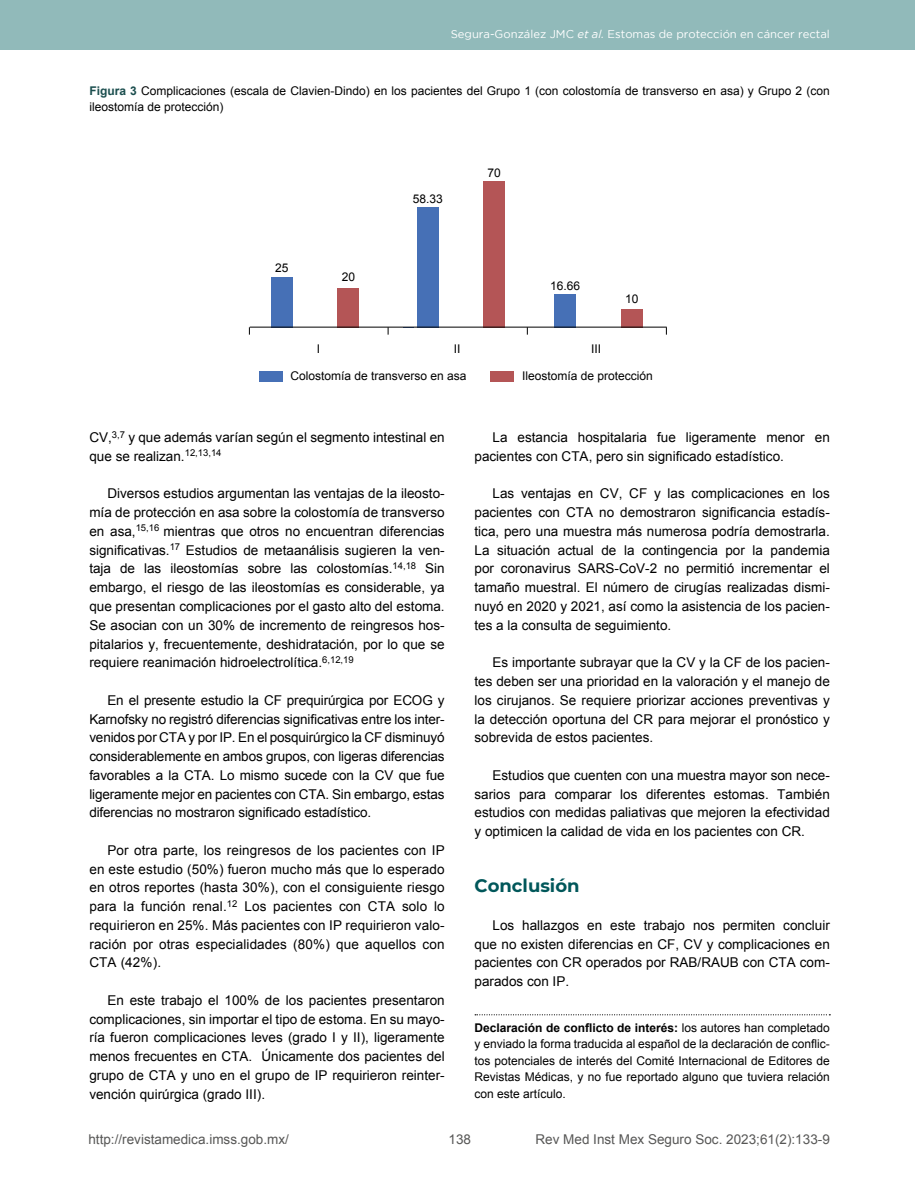
<style>
.page{position:relative;width:915px;height:1191px;background:#fff}
.page>*{position:absolute;margin:0;border:0;box-sizing:border-box;transform-origin:0 0}
.t1{font:700 18px "Montserrat";color:#01575a}
.t2{font:13.5px/18.8px "Arial";color:#000;text-align:justify}
.t3{font:13.5px "Arial";color:#575756}
.t4{font:12px/16.5px "Arial";color:#000}
.t5{font:11.25px "Gotham";color:#fff}
.s1{font-style:italic}
.s2{font-weight:700;color:#1b4e4e}
.s3{font-weight:700}
</style>
<div class="page">
<div style="left:0;top:0;width:914px;height:50px;background:#91baba"></div>
<svg style="left:475px;top:1014px;width:355px;height:1px"></svg>
<div style="left:259px;top:371px;width:23px;height:11px;background:#4670b6"></div>
<div style="left:490px;top:371px;width:24px;height:11px;background:#b45556"></div>
<div style="left:554px;top:294px;width:22px;height:33px;background:#4670b6"></div>
<div style="left:620px;top:308px;width:22px;height:19px;background:#b45556"></div>
<div style="left:417px;top:207px;width:21px;height:120px;background:#4670b6"></div>
<div style="left:483px;top:181px;width:22px;height:146px;background:#b45556"></div>
<div style="left:271px;top:277px;width:22px;height:50px;background:#4670b6"></div>
<div style="left:337px;top:288px;width:22px;height:39px;background:#b45556"></div>
<hr style="left:250px;top:327px;width:416px;height:1px;background:#000">
<p class="t5" style="left:450px;top:28px;width:380px">Segura-González JMC <span class="s1">et al.</span> Estomas de protección en cáncer rectal</p>
<p class="t4" style="left:89px;top:82px;width:741px"><span class="s2">Figura 3</span> Complicaciones (escala de Clavien-Dindo) en los pacientes del Grupo 1 (con colostomía de transverso en asa) y Grupo 2 (con ileostomía de protección)</p>
<p class="t4" style="left:275px;top:259px;width:15px">25</p>
<p class="t4" style="left:341px;top:268px;width:15px">20</p>
<p class="t4" style="left:317px;top:340px;width:5px">I</p>
<p class="t4" style="left:412px;top:190px;width:32px">58.33</p>
<p class="t4" style="left:487px;top:165px;width:15px">70</p>
<p class="t4" style="left:550px;top:277px;width:32px">16.66</p>
<p class="t4" style="left:453px;top:340px;width:8px">II</p>
<p class="t4" style="left:591px;top:340px;width:12px">III</p>
<p class="t4" style="left:624px;top:291px;width:15px">10</p>
<p class="t4" style="left:290px;top:367px;width:178px">Colostomía de transverso en asa</p>
<p class="t4" style="left:522px;top:367px;width:132px">Ileostomía de protección</p>
<p class="t2" style="left:89px;top:428px;width:357px">CV,<sup>3,7</sup> y que además varían según el segmento intestinal en que se realizan.<sup>12,13,14</sup></p>
<p class="t2" style="left:89px;top:484px;width:357px;text-indent:18px">Diversos estudios argumentan las ventajas de la ileosto&shy;mía de protección en asa sobre la colostomía de transverso en asa,<sup>15,16</sup> mientras que otros no encuentran diferencias significativas.<sup>17</sup> Estudios de metaanálisis sugieren la ven&shy;taja de las ileostomías sobre las colostomías.<sup>14,18</sup> Sin embargo, el riesgo de las ileostomías es considerable, ya que presentan complicaciones por el gasto alto del estoma.<br>Se asocian con un 30% de incremento de reingresos hos&shy;pitalarios y, frecuentemente, deshidratación, por lo que se requiere reanimación hidroelectrolítica.<sup>6,12,19</sup></p>
<p class="t2" style="left:89px;top:691px;width:357px;text-indent:18px">En el presente estudio la CF prequirúrgica por ECOG y Karnofsky no registró diferencias significativas entre los inter&shy;venidos por CTA y por IP. En el posquirúrgico la CF disminuyó considerablemente en ambos grupos, con ligeras diferencias favorables a la CTA. Lo mismo sucede con la CV que fue ligeramente mejor en pacientes con CTA. Sin embargo, estas diferencias no mostraron significado estadístico.</p>
<p class="t2" style="left:89px;top:841px;width:357px;text-indent:18px">Por otra parte, los reingresos de los pacientes con IP en este estudio (50%) fueron mucho más que lo esperado en otros reportes (hasta 30%), con el consiguiente riesgo para la función renal.<sup>12</sup> Los pacientes con CTA solo lo requirieron en 25%. Más pacientes con IP requirieron valo&shy;ración por otras especialidades (80%) que aquellos con CTA (42%).</p>
<p class="t2" style="left:89px;top:991px;width:357px;text-indent:18px">En este trabajo el 100% de los pacientes presentaron complicaciones, sin importar el tipo de estoma. En su mayo&shy;ría fueron complicaciones leves (grado I y II), ligeramente menos frecuentes en CTA. Únicamente dos pacientes del grupo de CTA y uno en el grupo de IP requirieron reinter&shy;vención quirúrgica (grado III).</p>
<p class="t2" style="left:474px;top:428px;width:357px;text-indent:18px">La estancia hospitalaria fue ligeramente menor en pacientes con CTA, pero sin significado estadístico.</p>
<p class="t2" style="left:474px;top:484px;width:357px;text-indent:18px">Las ventajas en CV, CF y las complicaciones en los pacientes con CTA no demostraron significancia estadís&shy;tica, pero una muestra más numerosa podría demostrarla.<br>La situación actual de la contingencia por la pandemia por coronavirus SARS-CoV-2 no permitió incrementar el tamaño muestral. El número de cirugías realizadas dismi&shy;nuyó en 2020 y 2021, así como la asistencia de los pacien&shy;tes a la consulta de seguimiento.</p>
<p class="t2" style="left:474px;top:653px;width:357px;text-indent:18px">Es importante subrayar que la CV y la CF de los pacien&shy;tes deben ser una prioridad en la valoración y el manejo de los cirujanos. Se requiere priorizar acciones preventivas y la detección oportuna del CR para mejorar el pronóstico y sobrevida de estos pacientes.</p>
<p class="t2" style="left:474px;top:766px;width:357px;text-indent:18px">Estudios que cuenten con una muestra mayor son nece&shy;sarios para comparar los diferentes estomas. También estudios con medidas paliativas que mejoren la efectividad y optimicen la calidad de vida en los pacientes con CR.</p>
<h1 class="t1" style="left:474px;top:873px;width:107px">Conclusión</h1>
<p class="t2" style="left:474px;top:916px;width:357px;text-indent:18px">Los hallazgos en este trabajo nos permiten concluir que no existen diferencias en CF, CV y complicaciones en pacientes con CR operados por RAB/RAUB con CTA com&shy;parados con IP.</p>
<p class="t4" style="left:474px;top:1019px;width:357px;text-align:justify"><span class="s3">Declaración de conflicto de interés:</span> los autores han completado y enviado la forma traducida al español de la declaración de conflic&shy;tos potenciales de interés del Comité Internacional de Editores de Revistas Médicas, y no fue reportado alguno que tuviera relación con este artículo.</p>
<p class="t3" style="left:88px;top:1130px;width:202px">http://revistamedica.imss.gob.mx/</p>
<p class="t3" style="left:535px;top:1130px;width:296px">Rev Med Inst Mex Seguro Soc. 2023;61(2):133-9</p>
<p class="t3" style="left:448px;top:1130px;width:24px">138</p>
</div>
